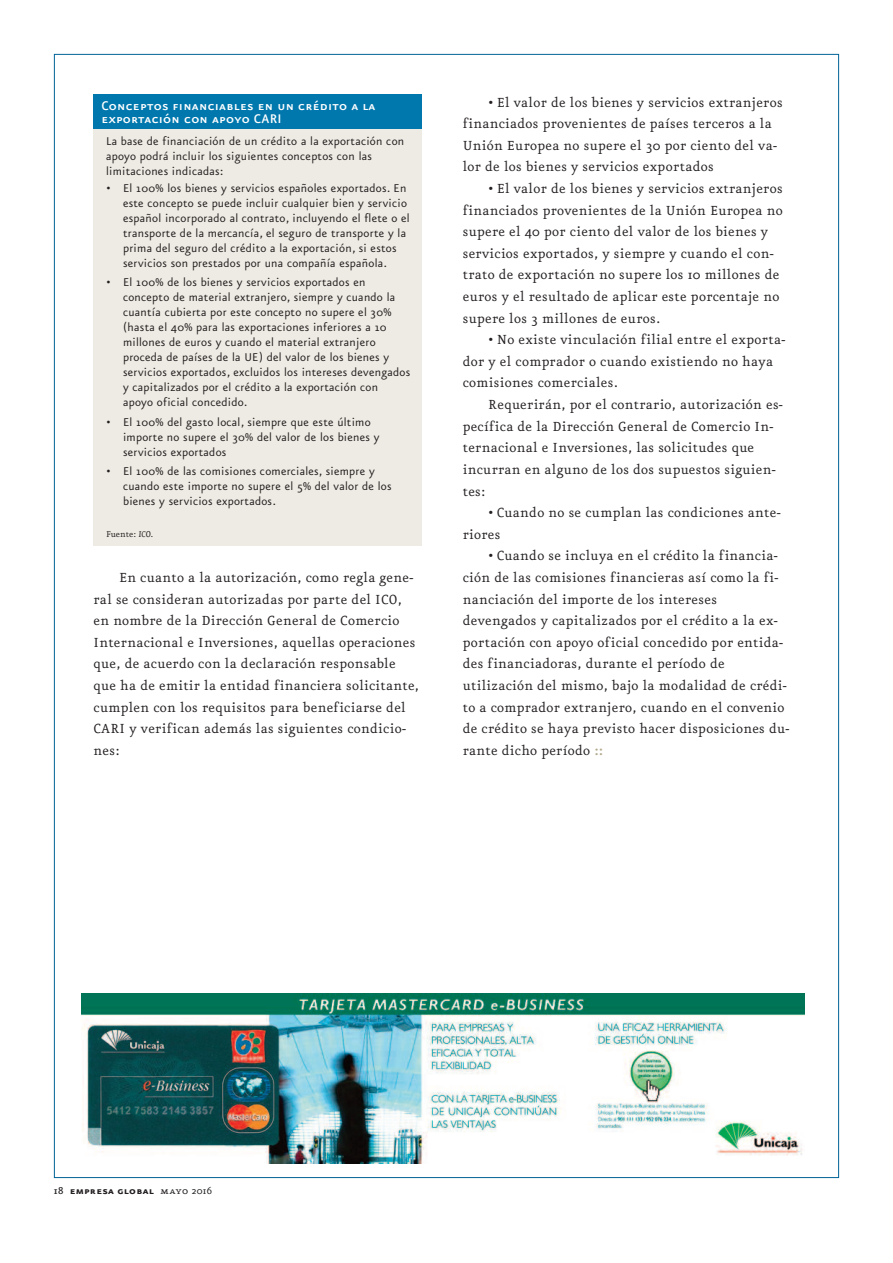
<style>
.page{position:relative;width:893px;height:1263px;background:#fff}
.page>*{position:absolute;margin:0;border:0;box-sizing:border-box;transform-origin:0 0}
.t1{font:15.75px/21.6px "Eureka";letter-spacing:.02em;color:#231f20}
.t2{font:15px/13.5px "Eureka Sans Medium Caps";letter-spacing:.02em;color:#fff}
.t3{font:13.5px/15px "Eureka Sans";letter-spacing:.02em;color:#231f20}
.t4{font:12px "Eureka Sans Bold Caps";letter-spacing:.025em;color:#231f20}
.t5{font:10.2px "Eureka";color:#231f20}
.s1{font-style:italic}
.s2{font-family:"Eureka Sans";font-weight:700;color:#b3aa8e}
.s3{font-family:"Eureka";font-weight:500}
.s4{font-family:"Eureka Small Caps"}
.s5{font-family:"Eureka"}
</style>
<div class="page">
<img style="left:81px;top:993px;width:723px;height:170px">
<div style="left:94px;top:128px;width:328px;height:417px;background:#eeebe4"></div>
<div style="left:94px;top:94px;width:328px;height:34px;background:#0078ae"></div>
<p class="t2" style="left:101px;top:98px;width:276px">Conceptos financiables en un crédito a la exportación con apoyo CARI</p>
<p class="t3" style="left:106px;top:134px;width:300px">La base de financiación de un crédito a la exportación con apoyo podrá incluir los siguientes conceptos con las limitaciones indicadas:</p>
<p class="t3" style="left:123px;top:181px;width:288px;text-indent:-17px">• El 100% los bienes y servicios españoles exportados. En este concepto se puede incluir cualquier bien y servicio español incorporado al contrato, incluyendo el flete o el transporte de la mercancía, el seguro de transporte y la prima del seguro del crédito a la exportación, si estos servicios son prestados por una compañía española.</p>
<p class="t3" style="left:123px;top:276px;width:289px;text-indent:-17px">• El 100% de los bienes y servicios exportados en concepto de material extranjero, siempre y cuando la cuantía cubierta por este concepto no supere el 30% (hasta el 40% para las exportaciones inferiores a 10 millones de euros y cuando el material extranjero proceda de países de la UE) del valor de los bienes y servicios exportados, excluidos los intereses devengados y capitalizados por el crédito a la exportación con apoyo oficial concedido.</p>
<p class="t3" style="left:123px;top:415px;width:258px;text-indent:-17px">• El 100% del gasto local, siempre que este último importe no supere el 30% del valor de los bienes y servicios exportados</p>
<p class="t3" style="left:123px;top:464px;width:270px;text-indent:-17px">• El 100% de las comisiones comerciales, siempre y cuando este importe no supere el 5% del valor de los bienes y servicios exportados.</p>
<p class="t5" style="left:106px;top:529px;width:49px">Fuente: <span class="s1">ICO.</span></p>
<p class="t1" style="left:94px;top:567px;width:327px;text-indent:26px">En cuanto a la autorización, como regla gene&shy;ral se consideran autorizadas por parte del ICO, en nombre de la Dirección General de Comercio Internacional e Inversiones, aquellas operaciones que, de acuerdo con la declaración responsable que ha de emitir la entidad financiera solicitante, cumplen con los requisitos para beneficiarse del CARI y verifican además las siguientes condicio&shy;nes:</p>
<p class="t1" style="left:463px;top:92px;width:321px;text-indent:26px">• El valor de los bienes y servicios extranjeros financiados provenientes de países terceros a la Unión Europea no supere el 30 por ciento del va&shy;lor de los bienes y servicios exportados</p>
<p class="t1" style="left:463px;top:178px;width:321px;text-indent:26px">• El valor de los bienes y servicios extranjeros financiados provenientes de la Unión Europea no supere el 40 por ciento del valor de los bienes y servicios exportados, y siempre y cuando el con&shy;trato de exportación no supere los 10 millones de euros y el resultado de aplicar este porcentaje no supere los 3 millones de euros.</p>
<p class="t1" style="left:463px;top:330px;width:324px;text-indent:26px">• No existe vinculación filial entre el exporta&shy;dor y el comprador o cuando existiendo no haya comisiones comerciales.</p>
<p class="t1" style="left:463px;top:394px;width:322px;text-indent:26px">Requerirán, por el contrario, autorización es&shy;pecífica de la Dirección General de Comercio In&shy;ternacional e Inversiones, las solicitudes que incurran en alguno de los dos supuestos siguien&shy;tes:</p>
<p class="t1" style="left:463px;top:502px;width:319px;text-indent:26px">• Cuando no se cumplan las condiciones ante&shy;riores</p>
<p class="t1" style="left:463px;top:546px;width:328px;text-indent:26px">• Cuando se incluya en el crédito la financia&shy;ción de las comisiones financieras así como la fi&shy;nanciación del importe de los intereses devengados y capitalizados por el crédito a la ex&shy;portación con apoyo oficial concedido por entida&shy;des financiadoras, durante el período de utilización del mismo, bajo la modalidad de crédi&shy;to a comprador extranjero, cuando en el convenio de crédito se haya previsto hacer disposiciones du&shy;rante dicho período <span class="s2">::</span></p>
<p class="t4" style="left:54px;top:1184px;width:160px"><span class="s3">18</span> empresa global <span class="s4">mayo</span> <span class="s5">2016</span></p>
</div>
